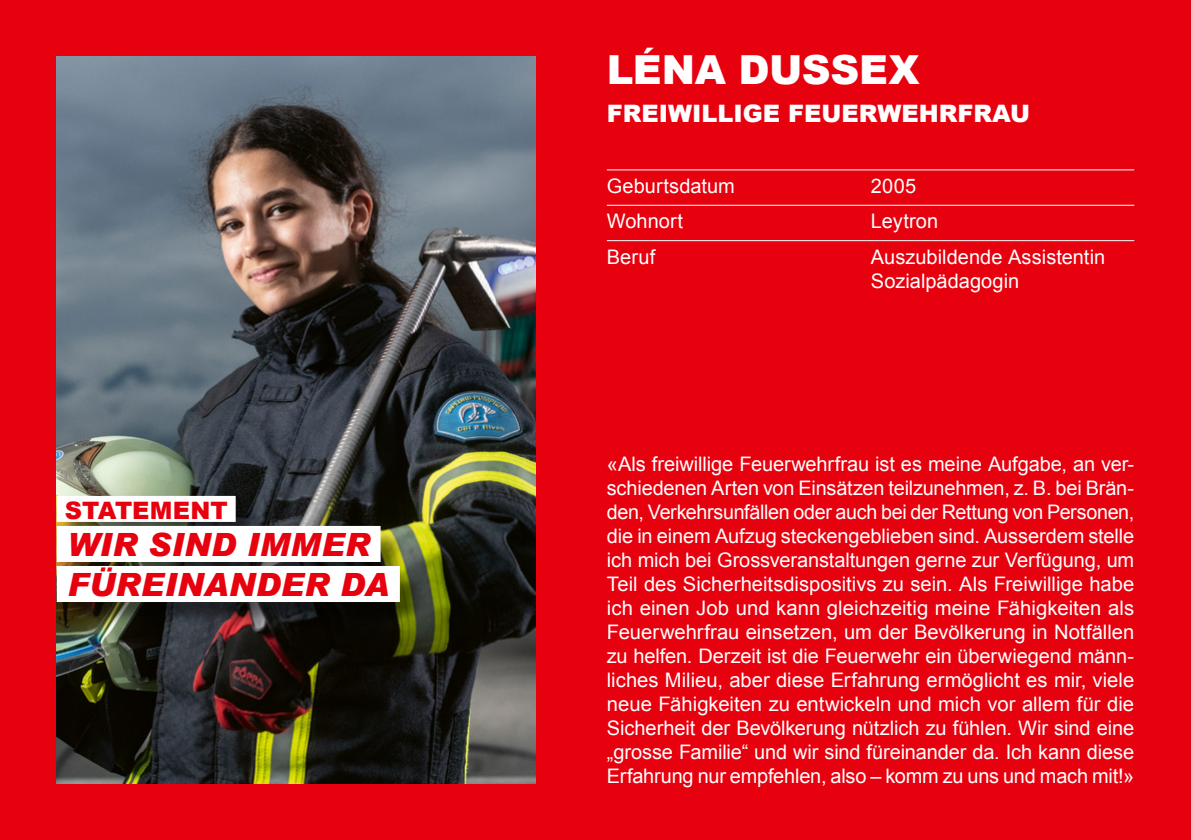
<style>
.page{position:relative;width:1191px;height:840px;background:#fff}
.page>*{position:absolute;margin:0;border:0;box-sizing:border-box;transform-origin:0 0}
.t1{font:900 40px "Arial";letter-spacing:-.005em;color:#fff}
.t2{font:italic 900 32px/40px "Arial";letter-spacing:.01em;color:#e7000e}
.t3{font:900 24px "Arial";color:#fff}
.t4{font:900 24px "Arial";color:#e7000e}
.t5{font:20px/24px "Arial";color:#fff}
</style>
<div class="page">
<div style="left:0;top:0;width:1191px;height:839px;background:#e7000e"></div>
<img style="left:57px;top:57px;width:478px;height:725px">
<hr style="left:607px;top:169px;width:527px;height:1px;background:#fff">
<hr style="left:607px;top:205px;width:527px;height:1px;background:#fff">
<hr style="left:607px;top:240px;width:527px;height:1px;background:#fff">
<div style="left:59px;top:499px;width:366px;height:128px;background:#000;opacity:.5"></div>
<div style="left:57px;top:495px;width:179px;height:26px;background:#fff"></div>
<div style="left:57px;top:525px;width:323px;height:36px;background:#fff"></div>
<div style="left:57px;top:565px;width:343px;height:36px;background:#fff"></div>
<p class="t4" style="left:65px;top:492px;width:164px">STATEMENT</p>
<h2 class="t2" style="left:67px;top:523px;width:323px">WIR SIND IMMER<br>FÜREINANDER DA</h2>
<h1 class="t1" style="left:607px;top:41px;width:314px">LÉNA DUSSEX</h1>
<p class="t3" style="left:607px;top:95px;width:425px">FREIWILLIGE FEUERWEHRFRAU</p>
<p class="t5" style="left:607px;top:174px;width:129px">Geburtsdatum</p>
<p class="t5" style="left:871px;top:174px;width:47px">2005</p>
<p class="t5" style="left:607px;top:209px;width:78px">Wohnort</p>
<p class="t5" style="left:871px;top:209px;width:69px">Leytron</p>
<p class="t5" style="left:607px;top:245px;width:50px">Beruf</p>
<p class="t5" style="left:871px;top:245px;width:236px">Auszubildende Assistentin<br>Sozialpädagogin</p>
<p class="t5" style="left:607px;top:452px;width:529px;text-align:justify">«Als freiwillige Feuerwehrfrau ist es meine Aufgabe, an ver&shy;schiedenen Arten von Einsätzen teilzunehmen, z. B. bei Brän&shy;den, Verkehrsunfällen oder auch bei der Rettung von Personen, die in einem Aufzug steckengeblieben sind. Ausserdem stelle ich mich bei Grossveranstaltungen gerne zur Verfügung, um Teil des Sicherheitsdispositivs zu sein. Als Freiwillige habe ich einen Job und kann gleichzeitig meine Fähigkeiten als Feuerwehrfrau einsetzen, um der Bevölkerung in Notfällen zu helfen. Derzeit ist die Feuerwehr ein überwiegend männ&shy;liches Milieu, aber diese Erfahrung ermöglicht es mir, viele neue Fähigkeiten zu entwickeln und mich vor allem für die Sicherheit der Bevölkerung nützlich zu fühlen. Wir sind eine „grosse Familie“ und wir sind füreinander da. Ich kann diese Erfahrung nur empfehlen, also – komm zu uns und mach mit!»</p>
</div>
